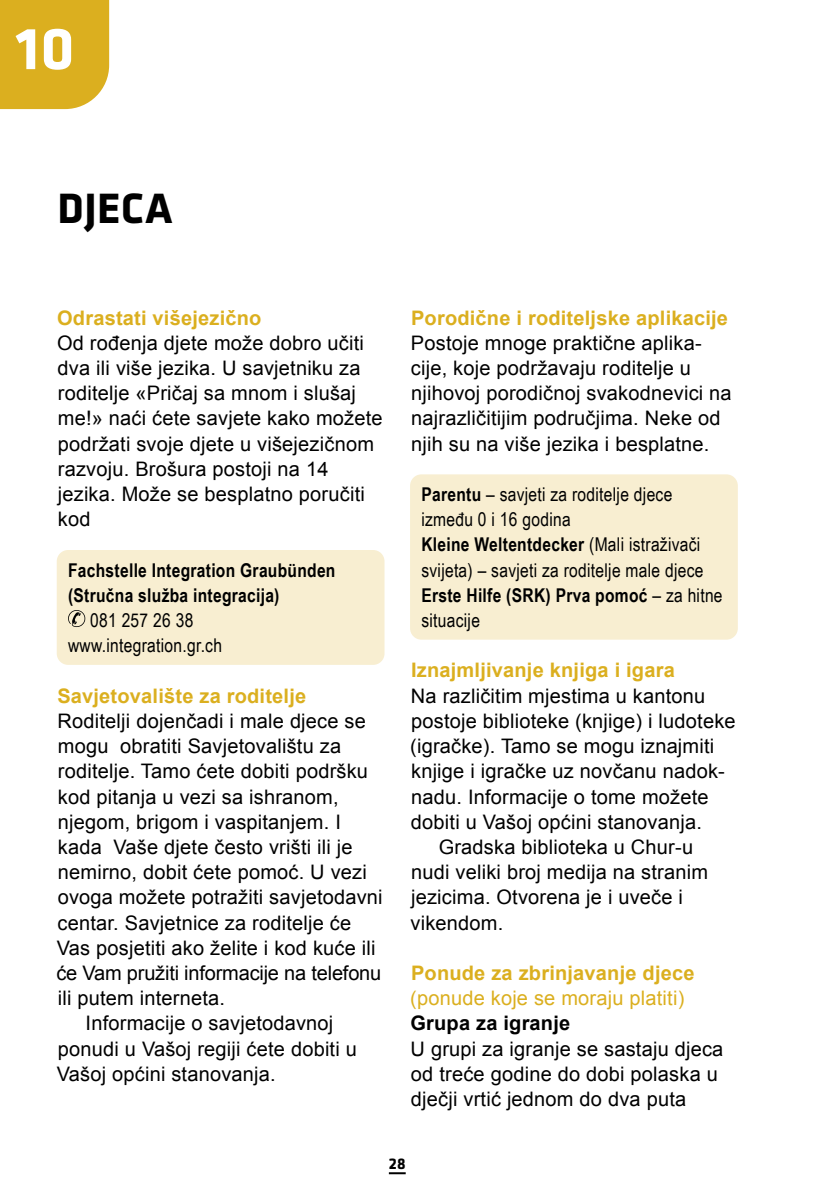
<style>
.page{position:relative;width:840px;height:1191px;background:#fff}
.page>*{position:absolute;margin:0;border:0;box-sizing:border-box;transform-origin:0 0}
.t1{font:700 61.6px "Klavika";color:#fff}
.t2{font:700 44px "Klavika";letter-spacing:.015em;color:#000}
.t3{font:20px/25.2px "Arial";letter-spacing:.01em;color:#000}
.t4{font:700 20px "Arial";letter-spacing:.01em;color:#dbaf1f}
.t5{font:20px "Arial";letter-spacing:-.01em;color:#000}
.t6{font:20px "Arial";letter-spacing:.01em;color:#dbaf1f}
.t7{font:700 20px "Arial";letter-spacing:.01em;color:#000}
.t8{font:19px/25.2px "Arial Narrow";letter-spacing:.015em;color:#000;text-align:center}
.t9{font:700 19px/25.2px "Arial Narrow";letter-spacing:.015em;color:#000}
.t10{font:700 16px "Klavika";color:#000}
.s1{font-weight:700}
</style>
<div class="page">
<svg style="left:388px;top:1172px;width:17px;height:2px"></svg>
<div style="left:57px;top:550px;width:327px;height:115px;background:#f8eed1;border-radius:11px"></div>
<svg style="left:68px;top:610px;width:17px;height:17px"></svg>
<div style="left:410px;top:474px;width:327px;height:165px;background:#f8eed1;border-radius:11px"></div>
<div style="left:0;top:0;width:109px;height:109px;background:#dbaf1f"></div>
<h1 class="t1" style="left:16px;top:15px;width:60px">10</h1>
<h2 class="t2" style="left:57px;top:184px;width:117px">DJECA</h2>
<p class="t4" style="left:57px;top:304px;width:206px">Odrastati višejezično</p>
<p class="t3" style="left:57px;top:330px;width:327px">Od rođenja djete može dobro učiti dva ili više jezika. U savjetniku za roditelje «Pričaj sa mnom i slušaj me!» naći ćete savjete kako možete podržati svoje djete u višejezičnom razvoju. Brošura postoji na 14 jezika. Može se besplatno poručiti kod</p>
<p class="t9" style="left:68px;top:556px;width:269px">Fachstelle Integration Graubünden (Stručna služba integracija)</p>
<p class="t8" style="left:68px;top:607px;width:155px">081 257 26 38 www.integration.gr.ch</p>
<p class="t4" style="left:57px;top:682px;width:250px">Savjetovalište za roditelje</p>
<p class="t3" style="left:58px;top:708px;width:310px">Roditelji dojenčadi i male djece se</p>
<p class="t3" style="left:58px;top:733px;width:284px">mogu obratiti Savjetovalištu za</p>
<p class="t3" style="left:58px;top:759px;width:311px">roditelje. Tamo ćete dobiti podršku</p>
<p class="t3" style="left:58px;top:784px;width:282px">kod pitanja u vezi sa ishranom,</p>
<p class="t3" style="left:58px;top:809px;width:284px">njegom, brigom i vaspitanjem. I</p>
<p class="t3" style="left:58px;top:834px;width:296px">kada Vaše djete često vrišti ili je</p>
<p class="t3" style="left:58px;top:859px;width:310px">nemirno, dobit ćete pomoć. U vezi</p>
<p class="t3" style="left:58px;top:885px;width:326px">ovoga možete potražiti savjetodavni</p>
<p class="t3" style="left:57px;top:910px;width:295px">centar. Savjetnice za roditelje će</p>
<p class="t3" style="left:57px;top:935px;width:320px">Vas posjetiti ako želite i kod kuće ili</p>
<p class="t5" style="left:56px;top:960px;width:326px">će Vam pružiti informacije na telefonu</p>
<p class="t3" style="left:58px;top:985px;width:169px">ili putem interneta.</p>
<p class="t3" style="left:86px;top:1011px;width:249px">Informacije o savjetodavnoj</p>
<p class="t3" style="left:58px;top:1036px;width:300px">ponudi u Vašoj regiji ćete dobiti u</p>
<p class="t3" style="left:57px;top:1061px;width:220px">Vašoj općini stanovanja.</p>
<p class="t4" style="left:411px;top:304px;width:318px">Porodične i roditeljske aplikacije</p>
<p class="t3" style="left:410px;top:330px;width:322px">Postoje mnoge praktične aplika&shy;cije, koje podržavaju roditelje u njihovoj porodičnoj svakodnevici na najrazličitijim područjima. Neke od njih su na više jezika i besplatne.</p>
<p class="t8" style="left:421px;top:481px;width:302px;text-align:left"><span class="s1">Parentu</span> – savjeti za roditelje djece između 0 i 16 godina<br><span class="s1">Kleine Weltentdecker</span> (Mali istraživači svijeta) – savjeti za roditelje male djece<br><span class="s1">Erste Hilfe (SRK) Prva pomoć</span> – za hitne situacije</p>
<p class="t4" style="left:411px;top:657px;width:265px">Iznajmljivanje knjiga i igara</p>
<p class="t3" style="left:410px;top:683px;width:296px">Na različitim mjestima u kantonu</p>
<p class="t3" style="left:411px;top:708px;width:326px">postoje biblioteke (knjige) i ludoteke</p>
<p class="t3" style="left:410px;top:733px;width:305px">(igračke). Tamo se mogu iznajmiti</p>
<p class="t3" style="left:411px;top:759px;width:315px">knjige i igračke uz novčanu nadok-</p>
<p class="t3" style="left:411px;top:784px;width:299px">nadu. Informacije o tome možete</p>
<p class="t3" style="left:411px;top:809px;width:292px">dobiti u Vašoj općini stanovanja.</p>
<p class="t3" style="left:438px;top:834px;width:256px">Gradska biblioteka u Chur-u</p>
<p class="t3" style="left:411px;top:859px;width:298px">nudi veliki broj medija na stranim</p>
<p class="t3" style="left:411px;top:885px;width:273px">jezicima. Otvorena je i uveče i</p>
<p class="t3" style="left:410px;top:910px;width:94px">vikendom.</p>
<p class="t4" style="left:411px;top:959px;width:285px">Ponude za zbrinjavanje djece</p>
<p class="t6" style="left:410px;top:985px;width:275px">(ponude koje se moraju platiti)</p>
<p class="t7" style="left:410px;top:1010px;width:161px">Grupa za igranje</p>
<p class="t3" style="left:410px;top:1036px;width:314px">U grupi za igranje se sastaju djeca od treće godine do dobi polaska u dječji vrtić jednom do dva puta</p>
<p class="t10" style="left:388px;top:1155px;width:18px">28</p>
</div>
